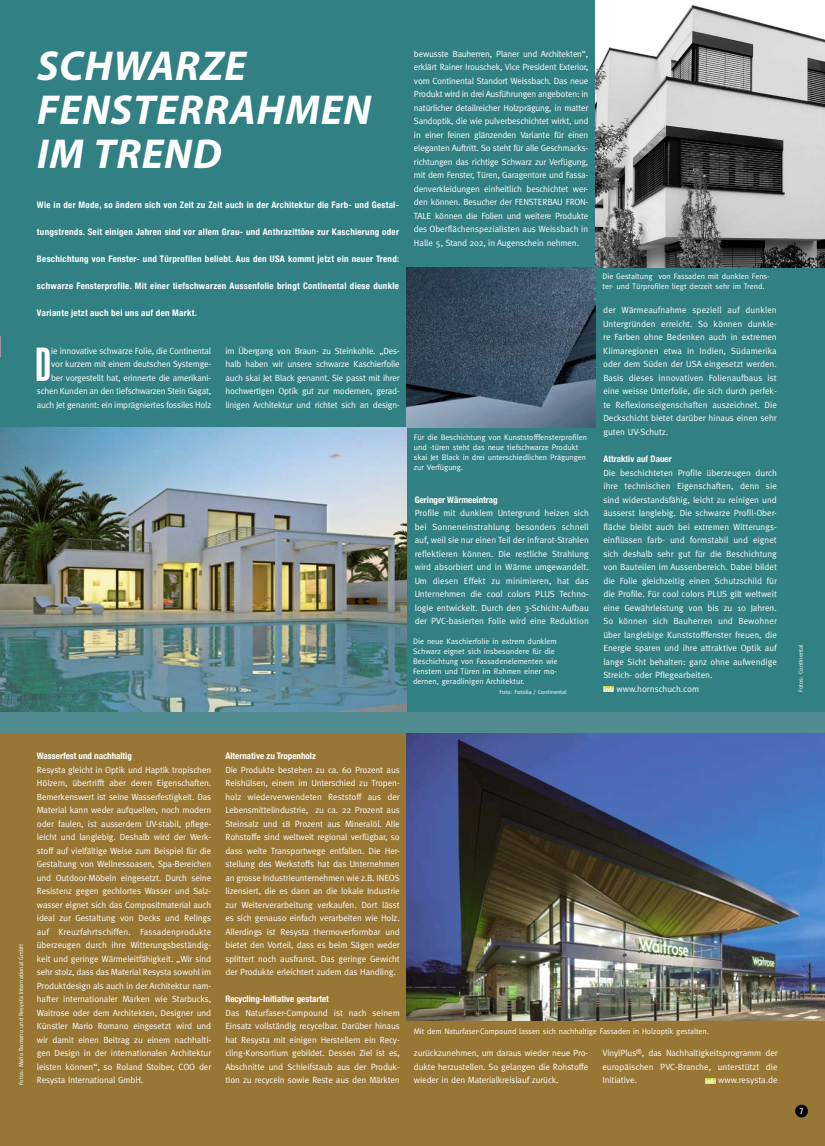
<style>
.page{position:relative;width:825px;height:1146px;background:#fff}
.page>*{position:absolute;margin:0;border:0;box-sizing:border-box;transform-origin:0 0}
.t1{font:900 extra-condensed 46.9px "Helvetica LT";color:#fff}
.t2{font:italic 700 42px/44px "Myriad Pro";letter-spacing:.02em;color:#fff}
.t3{font:9px/13.5px "Meta";letter-spacing:-.01em;color:#fff;text-align:justify}
.t4{font:700 condensed 9px "Helvetica Neue";letter-spacing:.03em;color:#fff}
.t5{font:700 condensed 9px "Helvetica Neue";color:#fff}
.t6{font:9px "Meta";letter-spacing:.01em;color:#fff}
.t7{font:8px/10px "Meta";color:#fff}
.t8{font:8px "Amoebia Sans";color:#fff}
.t9{font:6px "Meta";color:#fff}
</style>
<div class="page">
<div style="left:0;top:731px;width:825px;height:414px;background:#987634"></div>
<div style="left:795px;top:1104px;width:13px;height:13px;background:#000;border-radius:50%"></div>
<div style="left:0;top:0;width:825px;height:723px;background:#318083"></div>
<img style="left:0;top:428px;width:406px;height:283px">
<img style="left:406px;top:267px;width:189px;height:161px">
<img style="left:406px;top:732px;width:419px;height:288px">
<div style="left:0;top:711px;width:825px;height:21px;background:#518c90"></div>
<div style="left:603px;top:686px;width:11px;height:5px;background:#cbd845"></div>
<svg style="left:604px;top:687px;width:10px;height:4px"></svg>
<svg style="left:706px;top:1078px;width:9px;height:5px"></svg>
<img style="left:595px;top:0;width:230px;height:267px">
<h2 class="t2" style="left:37px;top:42px;width:335px">SCHWARZE<br>FENSTERRAHMEN<br>IM TREND</h2>
<p class="t4" style="left:37px;top:199px;width:364px">Wie in der Mode, so ändern sich von Zeit zu Zeit auch in der Architektur die Farb- und Gestal-</p>
<p class="t4" style="left:37px;top:226px;width:363px">tungstrends. Seit einigen Jahren sind vor allem Grau- und Anthrazittöne zur Kaschierung oder</p>
<p class="t4" style="left:37px;top:253px;width:364px">Beschichtung von Fenster- und Türprofilen beliebt. Aus den USA kommt jetzt ein neuer Trend:</p>
<p class="t4" style="left:37px;top:280px;width:364px">schwarze Fensterprofile. Mit einer tiefschwarzen Aussenfolie bringt Continental diese dunkle</p>
<p class="t4" style="left:37px;top:307px;width:161px">Variante jetzt auch bei uns auf den Markt.</p>
<p class="t3" style="left:37px;top:344px;width:176px;text-align:right">ie innovative schwarze Folie, die Continental<br>vor kurzem mit einem deutschen Systemge-<br>ber vorgestellt hat, erinnerte die amerikani&shy;schen Kunden an den tiefschwarzen Stein Gagat, auch Jet genannt: ein imprägniertes fossiles Holz</p>
<p class="t3" style="left:225px;top:344px;width:176px">im Übergang von Braun- zu Steinkohle. „Des&shy;halb haben wir unsere schwarze Kaschierfolie auch skai Jet Black genannt. Sie passt mit ihrer hochwertigen Optik gut zur modernen, gerad&shy;linigen Architektur und richtet sich an design-</p>
<h1 class="t1" style="left:36px;top:337px;width:17px">D</h1>
<p class="t3" style="left:414px;top:47px;width:176px">bewusste Bauherren, Planer und Architekten“, erklärt Rainer Irouschek, Vice President Exterior, vom Continental Standort Weissbach. Das neue Produkt wird in drei Ausführungen angeboten: in natürlicher detailreicher Holzprägung, in matter Sandoptik, die wie pulverbeschichtet wirkt, und in einer feinen glänzenden Variante für einen eleganten Auftritt. So steht für alle Geschmacks&shy;richtungen das richtige Schwarz zur Verfügung, mit dem Fenster, Türen, Garagentore und Fassa&shy;denverkleidungen einheitlich beschichtet wer&shy;den können. Besucher der FENSTERBAU FRON-TALE können die Folien und weitere Produkte des Oberflächenspezialisten aus Weissbach in Halle 5, Stand 202, in Augenschein nehmen.</p>
<p class="t7" style="left:414px;top:432px;width:175px">Für die Beschichtung von Kunststofffensterprofilen und -türen steht das neue tiefschwarze Produkt skai Jet Black in drei unterschiedlichen Prägungen zur Verfügung.</p>
<p class="t5" style="left:415px;top:494px;width:85px">Geringer Wärmeeintrag</p>
<p class="t3" style="left:415px;top:506px;width:176px">Profile mit dunklem Untergrund heizen sich bei Sonneneinstrahlung besonders schnell auf, weil sie nur einen Teil der Infrarot-Strahlen reflektieren können. Die restliche Strahlung wird absorbiert und in Wärme umgewandelt.<br>Um diesen Effekt zu minimieren, hat das Unternehmen die cool colors PLUS Techno&shy;logie entwickelt. Durch den 3-Schicht-Aufbau der PVC-basierten Folie wird eine Reduktion</p>
<p class="t7" style="left:413px;top:636px;width:146px">Die neue Kaschierfolie in extrem dunklem Schwarz eignet sich insbesondere für die Beschichtung von Fassadenelementen wie Fenstern und Türen im Rahmen einer mo&shy;dernen, geradlinigen Architektur.</p>
<p class="t9" style="left:499px;top:688px;width:69px">Foto: Fotolia / Continental</p>
<p class="t7" style="left:602px;top:271px;width:169px">Die Gestaltung von Fassaden mit dunklen Fens&shy;ter- und Türprofilen liegt derzeit sehr im Trend.</p>
<p class="t3" style="left:603px;top:303px;width:175px">der Wärmeaufnahme speziell auf dunklen Untergründen erreicht. So können dunkle&shy;re Farben ohne Bedenken auch in extremen Klimaregionen etwa in Indien, Südamerika oder dem Süden der USA eingesetzt werden.<br>Basis dieses innovativen Folienaufbaus ist eine weisse Unterfolie, die sich durch perfek&shy;te Reflexionseigenschaften auszeichnet. Die Deckschicht bietet darüber hinaus einen sehr guten UV-Schutz.</p>
<p class="t5" style="left:603px;top:453px;width:70px">Attraktiv auf Dauer</p>
<p class="t3" style="left:603px;top:465px;width:175px">Die beschichteten Profile überzeugen durch</p>
<p class="t6" style="left:603px;top:480px;width:175px">ihre technischen Eigenschaften, denn sie</p>
<p class="t3" style="left:603px;top:492px;width:175px">sind widerstandsfähig, leicht zu reinigen und</p>
<p class="t3" style="left:603px;top:506px;width:175px">äusserst langlebig. Die schwarze Profil-Ober-</p>
<p class="t3" style="left:603px;top:519px;width:175px">fläche bleibt auch bei extremen Witterungs-</p>
<p class="t3" style="left:603px;top:533px;width:175px">einflüssen farb- und formstabil und eignet</p>
<p class="t3" style="left:603px;top:546px;width:175px">sich deshalb sehr gut für die Beschichtung</p>
<p class="t3" style="left:603px;top:560px;width:175px">von Bauteilen im Aussenbereich. Dabei bildet</p>
<p class="t3" style="left:603px;top:573px;width:175px">die Folie gleichzeitig einen Schutzschild für</p>
<p class="t3" style="left:603px;top:587px;width:175px">die Profile. Für cool colors PLUS gilt weltweit</p>
<p class="t3" style="left:603px;top:600px;width:175px">eine Gewährleistung von bis zu 10 Jahren.</p>
<p class="t6" style="left:603px;top:615px;width:175px">So können sich Bauherren und Bewohner</p>
<p class="t3" style="left:603px;top:627px;width:175px">über langlebige Kunststofffenster freuen, die</p>
<p class="t3" style="left:603px;top:641px;width:175px">Energie sparen und ihre attraktive Optik auf</p>
<p class="t3" style="left:603px;top:654px;width:175px">lange Sicht behalten: ganz ohne aufwendige</p>
<p class="t3" style="left:603px;top:668px;width:110px">Streich- oder Pflegearbeiten.</p>
<p class="t3" style="left:617px;top:681px;width:84px">www.hornschuch.com</p>
<p class="t9" style="left:797px;top:691px;width:48px;rotate:-90deg">Fotos: Continental</p>
<p class="t9" style="left:18px;top:1084px;width:142px;rotate:-90deg">Fotos: Mario Romano und Resysta International GmbH</p>
<p class="t5" style="left:37px;top:750px;width:97px">Wasserfest und nachhaltig</p>
<p class="t3" style="left:37px;top:762px;width:176px">Resysta gleicht in Optik und Haptik tropischen Hölzern, übertrifft aber deren Eigenschaften.<br>Bemerkenswert ist seine Wasserfestigkeit. Das Material kann weder aufquellen, noch modern oder faulen, ist ausserdem UV-stabil, pflege&shy;leicht und langlebig. Deshalb wird der Werk&shy;stoff auf vielfältige Weise zum Beispiel für die Gestaltung von Wellnessoasen, Spa-Bereichen und Outdoor-Möbeln eingesetzt. Durch seine Resistenz gegen gechlortes Wasser und Salz&shy;wasser eignet sich das Compositmaterial auch ideal zur Gestaltung von Decks und Relings auf Kreuzfahrtschiffen. Fassadenprodukte überzeugen durch ihre Witterungsbeständig&shy;keit und geringe Wärmeleitfähigkeit. „Wir sind sehr stolz, dass das Material Resysta sowohl im Produktdesign als auch in der Architektur nam&shy;hafter internationaler Marken wie Starbucks, Waitrose oder dem Architekten, Designer und Künstler Mario Romano eingesetzt wird und wir damit einen Beitrag zu einem nachhalti&shy;gen Design in der internationalen Architektur leisten können“, so Roland Stoiber, COO der Resysta International GmbH.</p>
<p class="t5" style="left:225px;top:750px;width:92px">Alternative zu Tropenholz</p>
<p class="t3" style="left:225px;top:762px;width:176px;text-align:left">Die Produkte bestehen zu ca. 60 Prozent aus Reishülsen, einem im Unterschied zu Tropen&shy;holz wiederverwendeten Reststoff aus der Lebensmittelindustrie, zu ca. 22 Prozent aus Steinsalz und 18 Prozent aus Mineralöl. Alle Rohstoffe sind weltweit regional verfügbar, so dass weite Transportwege entfallen. Die Her&shy;stellung des Werkstoffs hat das Unternehmen an grosse Industrieunternehmen wie z.B. Ineos lizensiert, die es dann an die lo-kale Industrie zur Weiterverarbeitung verkaufen. Dort lässt es sich genauso einfach verarbeiten wie Holz.<br>Allerdings ist Resysta thermoverformbar und bietet den Vorteil, dass es beim Sägen weder splittert noch ausfranst. Das geringe Gewicht der Produkte erleichtert zudem das Handling.</p>
<p class="t5" style="left:225px;top:993px;width:105px">Recycling-Initiative gestartet</p>
<p class="t3" style="left:225px;top:1005px;width:176px">Das Naturfaser-Compound ist nach seinem Einsatz vollständig recycelbar. Darüber hinaus hat Resysta mit einigen Herstellern ein Recy&shy;cling-Konsortium gebildet. Dessen Ziel ist es, Abschnitte und Schleifstaub aus der Produk&shy;tion zu recyceln sowie Reste aus den Märkten</p>
<p class="t7" style="left:414px;top:1026px;width:296px">Mit dem Naturfaser-Compound lassen sich nachhaltige Fassaden in Holzoptik gestalten.</p>
<p class="t3" style="left:414px;top:1046px;width:176px">zurückzunehmen, um daraus wieder neue Pro&shy;dukte herzustellen. So gelangen die Rohstoffe wieder in den Materialkreislauf zurück.</p>
<p class="t3" style="left:602px;top:1046px;width:177px">VinylPlus<sup>®</sup>, das Nachhaltigkeitsprogramm der europäischen PVC-Branche, unterstützt die Initia-tive.</p>
<p class="t3" style="left:718px;top:1073px;width:61px">www.resysta.de</p>
<p class="t8" style="left:800px;top:1106px;width:5px">7</p>
</div>
